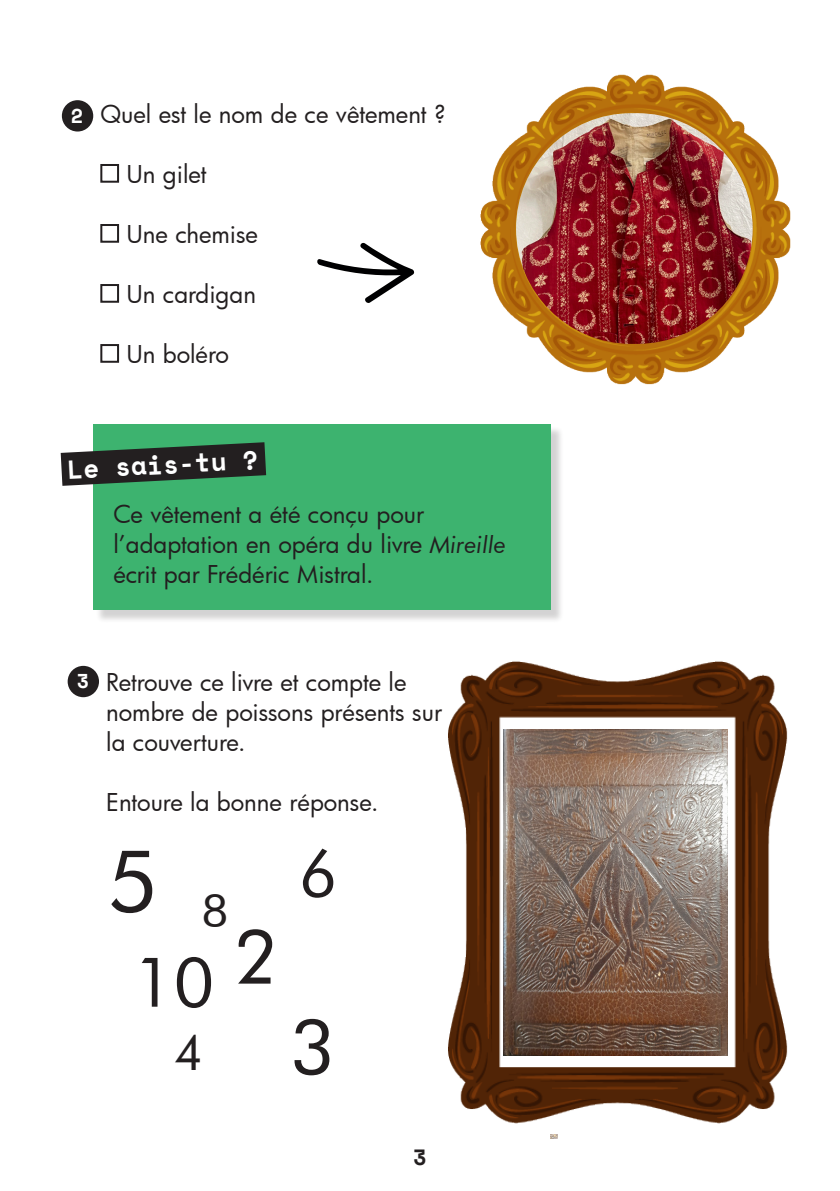
<style>
.page{position:relative;width:840px;height:1191px;background:#fff}
.page>*{position:absolute;margin:0;border:0;box-sizing:border-box;transform-origin:0 0}
.t1{font:85.6px "Futura BT";color:#231f20}
.t2{font:76.2px "Futura BT";color:#231f20}
.t3{font:75.2px "Futura BT";color:#231f20}
.t4{font:68.8px "Futura BT";color:#231f20}
.t5{font:64.4px "Futura BT";color:#231f20}
.t6{font:49px "Futura BT";color:#231f20}
.t7{font:45.8px "Futura BT";color:#231f20}
.t8{font:700 26px "Space Mono";color:#fff}
.t9{font:24px/30px "Futura";color:#231f20}
.t10{font:700 22px "Space Mono";color:#231f20}
.t11{font:700 20px "Space Mono";color:#fff}
.s1{font-family:"Futura BT";font-style:italic}
</style>
<div class="page">
<div style="left:100px;top:164px;width:19px;height:19px;border:2px solid #231f20"></div>
<div style="left:100px;top:224px;width:19px;height:19px;border:2px solid #231f20"></div>
<div style="left:100px;top:284px;width:19px;height:19px;border:2px solid #231f20"></div>
<div style="left:100px;top:344px;width:19px;height:19px;border:2px solid #231f20"></div>
<div style="left:95px;top:426px;width:468px;height:197px;background:#231f20;opacity:.2"></div>
<div style="left:93px;top:424px;width:457px;height:186px;background:#3db36f"></div>
<svg style="left:61px;top:442px;width:205px;height:44px"></svg>
<svg style="left:317px;top:242px;width:98px;height:61px"></svg>
<img style="left:480px;top:74px;width:311px;height:311px">
<img style="left:515px;top:113px;width:237px;height:231px;border-radius:115px">
<svg style="left:550px;top:1134px;width:7px;height:4px"></svg>
<div style="left:68px;top:666px;width:31px;height:31px;background:#231f20;border-radius:50%"></div>
<img style="left:448px;top:661px;width:340px;height:463px">
<img style="left:503px;top:729px;width:224px;height:326px">
<div style="left:62px;top:100px;width:31px;height:31px;background:#231f20;border-radius:50%"></div>
<p class="t11" style="left:71px;top:100px;width:14px">2</p>
<p class="t9" style="left:100px;top:98px;width:347px">Quel est le nom de ce vêtement ?</p>
<p class="t9" style="left:126px;top:158px;width:82px">Un gilet</p>
<p class="t9" style="left:126px;top:218px;width:133px">Une chemise</p>
<p class="t9" style="left:126px;top:278px;width:131px">Un cardigan</p>
<p class="t9" style="left:126px;top:338px;width:104px">Un boléro</p>
<p class="t8" style="left:66px;top:449px;width:192px;rotate:-3deg">Le sais-tu ?</p>
<p class="t9" style="left:113px;top:498px;width:394px">Ce vêtement a été conçu pour l’adaptation en opéra du livre <span class="s1">Mireille </span>écrit par Frédéric Mistral.</p>
<p class="t11" style="left:77px;top:666px;width:14px">3</p>
<p class="t9" style="left:106px;top:667px;width:337px">Retrouve ce livre et compte le nombre de poissons présents sur la couverture.</p>
<p class="t9" style="left:106px;top:787px;width:274px">Entoure la bonne réponse.</p>
<p class="t1" style="left:107px;top:829px;width:52px">5</p>
<p class="t7" style="left:201px;top:883px;width:29px">8</p>
<p class="t4" style="left:133px;top:940px;width:83px">10</p>
<p class="t6" style="left:174px;top:1022px;width:30px">4</p>
<p class="t3" style="left:234px;top:911px;width:46px">2</p>
<p class="t5" style="left:299px;top:834px;width:40px">6</p>
<p class="t2" style="left:290px;top:1000px;width:46px">3</p>
<p class="t10" style="left:413px;top:1140px;width:15px">3</p>
</div>
